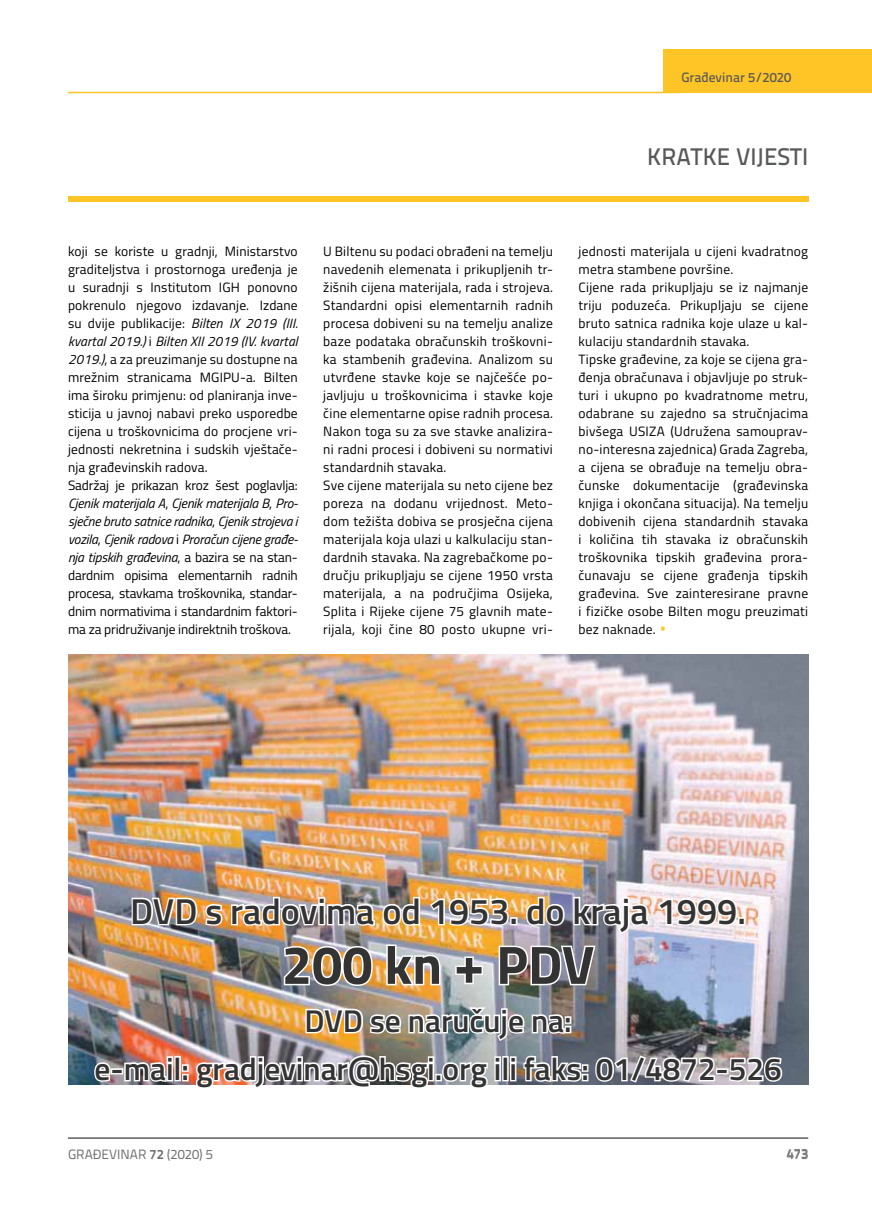
<style>
.page{position:relative;width:872px;height:1212px;background:#fff}
.page>*{position:absolute;margin:0;border:0;box-sizing:border-box;transform-origin:0 0}
.t1{font:700 54px "Titillium";color:#333334}
.t2{font:600 36px "Titillium";color:#333334}
.t3{font:600 31.5px/48px "Titillium";color:#333334;text-align:center}
.t4{font:500 24px "Titillium Text 22 L";color:#58595b}
.t5{font:13.5px/18px "Titillium";letter-spacing:.02em;color:#000}
.t6{font:13.5px "Titillium Text 22 L";color:#6d6e71}
.t7{font:500 13.5px "Titillium Text 22 L";color:#58595b}
.t8{font:500 13.5px "Titillium Text 22 L";color:#797a7d}
.s1{font-style:italic}
.s2{font-family:"Titillium Text 22 L";font-weight:300;color:#ffc425}
.s3{font-weight:700}
</style>
<div class="page">
<hr style="left:68px;top:1138px;width:740px;height:1px;background:#58595b">
<hr style="left:68px;top:92px;width:612px;height:1px;background:#ffc425">
<div style="left:663px;top:49px;width:209px;height:44px;background:#ffc425"></div>
<div style="left:68px;top:196px;width:740px;height:5px;background:#ffc425"></div>
<img style="left:68px;top:654px;width:740px;height:431px">
<svg style="left:93px;top:1061px;width:19px;height:22px"></svg>
<div style="left:111px;top:1068px;width:12px;height:6px;border:3px solid #fff"></div>
<img style="left:123px;top:783px;width:660px;height:356px">
<p class="t7" style="left:681px;top:67px;width:111px">Građevinar 5/2020</p>
<h3 class="t4" style="left:647px;top:138px;width:162px">KRATKE VIJESTI</h3>
<p class="t5" style="left:68px;top:241px;width:231px">koji se koriste u gradnji, Ministarstvo graditeljstva i prostornoga uređenja je u suradnji s Institutom IGH ponovno pokrenulo njegovo izdavanje. Izdane su dvije publikacije: <span class="s1">Bilten IX 2019 (III. kvartal 2019.)</span> i <span class="s1">Bilten XII 2019 (IV. kvartal 2019.)</span>, a za preuzimanje su dostupne na mrežnim stranicama MGIPU-a. Bilten ima široku primjenu: od planiranja inve&shy;sticija u javnoj nabavi preko usporedbe cijena u troškovnicima do procjene vri&shy;jednosti nekretnina i sudskih vještače&shy;nja građevinskih radova.<br>Sadržaj je prikazan kroz šest poglavlja:<br><span class="s1">Cjenik materijala A</span>, <span class="s1">Cjenik materijala B</span>, <span class="s1">Pro&shy;sječne bruto satnice radnika</span>, <span class="s1">Cjenik strojeva i vozila</span>, <span class="s1">Cjenik radova</span> i <span class="s1">Proračun cijene građe&shy;nja tipskih građevina</span>, a bazira se na stan&shy;dardnim opisima elementarnih radnih procesa, stavkama troškovnika, standar&shy;dnim normativima i standardnim faktori&shy;ma za pridruživanje indirektnih troškova.</p>
<p class="t5" style="left:323px;top:241px;width:231px">U Biltenu su podaci obrađeni na temelju navedenih elemenata i prikupljenih tr&shy;žišnih cijena materijala, rada i strojeva.<br>Standardni opisi elementarnih radnih procesa dobiveni su na temelju analize baze podataka obračunskih troškovni&shy;ka stambenih građevina. Analizom su utvrđene stavke koje se najčešće po&shy;javljuju u troškovnicima i stavke koje čine elementarne opise radnih procesa.<br>Nakon toga su za sve stavke analizira&shy;ni radni procesi i dobiveni su normativi standardnih stavaka.<br>Sve cijene materijala su neto cijene bez poreza na dodanu vrijednost. Meto&shy;dom težišta dobiva se prosječna cijena materijala koja ulazi u kalkulaciju stan&shy;dardnih stavaka. Na zagrebačkome po&shy;dručju prikupljaju se cijene 1950 vrsta materijala, a na područjima Osijeka, Splita i Rijeke cijene 75 glavnih mate&shy;rijala, koji čine 80 posto ukupne vri-</p>
<p class="t5" style="left:578px;top:241px;width:231px">jednosti materijala u cijeni kvadratnog metra stambene površine.<br>Cijene rada prikupljaju se iz najmanje triju poduzeća. Prikupljaju se cijene bruto satnica radnika koje ulaze u kal&shy;kulaciju standardnih stavaka.<br>Tipske građevine, za koje se cijena gra&shy;đenja obračunava i objavljuje po struk&shy;turi i ukupno po kvadratnome metru, odabrane su zajedno sa stručnjacima bivšega USIZA (Udružena samouprav&shy;no-interesna zajednica) Grada Zagreba, a cijena se obrađuje na temelju obra&shy;čunske dokumentacije (građevinska knjiga i okončana situacija). Na temelju dobivenih cijena standardnih stavaka i količina tih stavaka iz obračunskih troškovnika tipskih građevina prora&shy;čunavaju se cijene građenja tipskih građevina. Sve zainteresirane pravne i fizičke osobe Bilten mogu preuzimati bez naknade. <span class="s2">•</span></p>
<h2 class="t2" style="left:130px;top:884px;width:617px">DVD s radovima od 1953. do kraja 1999.</h2>
<h1 class="t1" style="left:282px;top:924px;width:314px">200 kn + PDV</h1>
<h3 class="t3" style="left:94px;top:995px;width:689px">DVD se naručuje na:<br>e-mail: gradjevinar@hsgi.org ili faks: 01/4872-526</h3>
<p class="t6" style="left:68px;top:1144px;width:146px">GRAĐEVINAR <span class="s3">72</span> (2020) 5</p>
<p class="t8" style="left:786px;top:1144px;width:23px">473</p>
</div>
